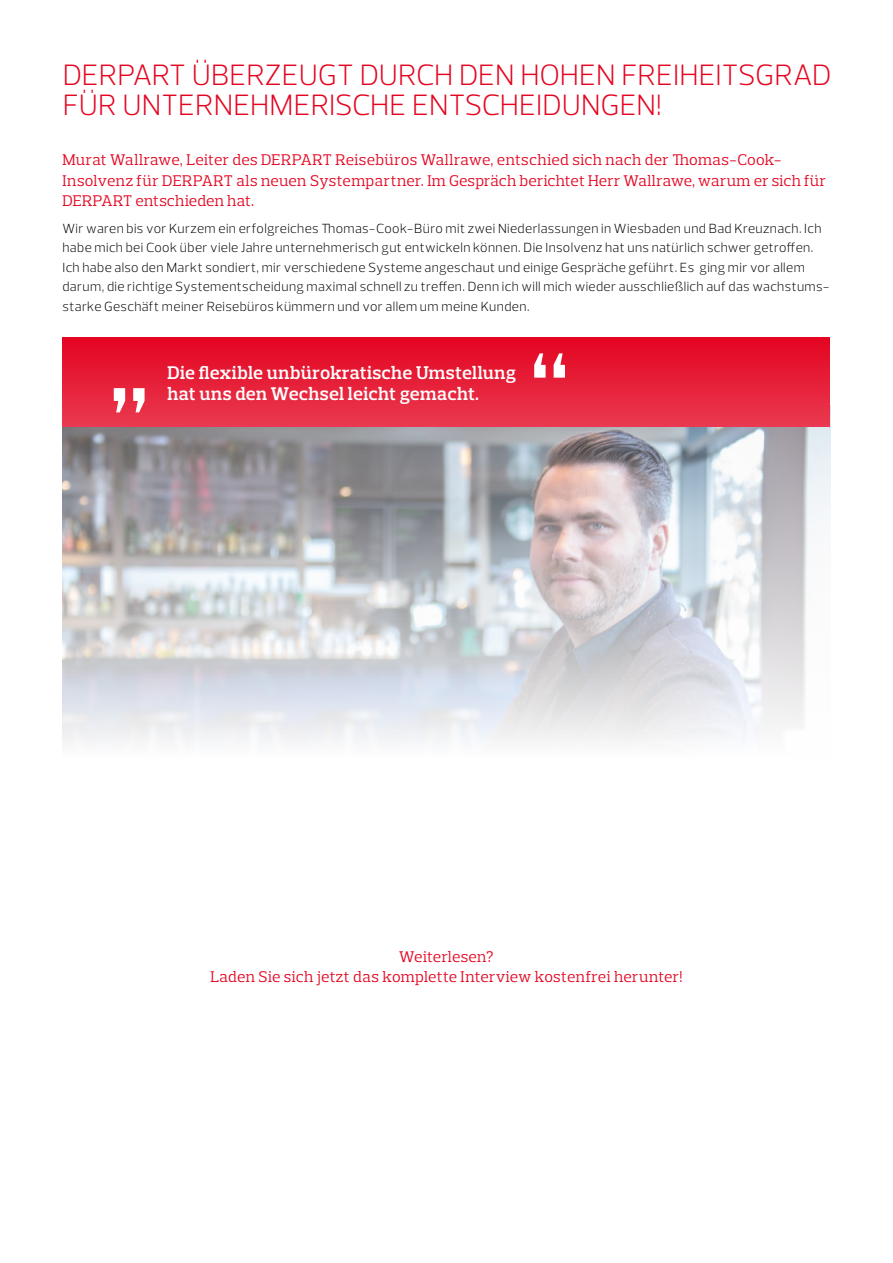
<style>
.page{position:relative;width:893px;height:1263px;background:#fff}
.page>*{position:absolute;margin:0;border:0;box-sizing:border-box;transform-origin:0 0}
.t1{font:300 30px/30px "Prelo";letter-spacing:.005em;color:#e40521}
.t2{font:600 18.75px/20.7px "Prelo Slab";letter-spacing:.015em;color:#fff}
.t3{font:15.75px/20.4px "Prelo Slab";letter-spacing:.015em;color:#e40521}
.t4{font:300 13.5px/19.5px "Prelo";letter-spacing:.025em;color:#000}
</style>
<div class="page">
<div style="left:63px;top:338px;width:767px;height:89px;background:#e40521"></div>
<svg style="left:62px;top:340px;width:769px;height:402px"></svg>
<h1 class="t1" style="left:63px;top:60px;width:770px">DERPART ÜBERZEUGT DURCH DEN HOHEN FREIHEITSGRAD<br>FÜR UNTERNEHMERISCHE ENTSCHEIDUNGEN!</h1>
<p class="t3" style="left:63px;top:150px;width:765px">Murat Wallrawe, Leiter des DERPART Reisebüros Wallrawe, entschied sich nach der Thomas-Cook-<br>Insolvenz für DERPART als neuen Systempartner. Im Gespräch berichtet Herr Wallrawe, warum er sich für<br>DERPART entschieden hat.</p>
<p class="t4" style="left:63px;top:219px;width:768px">Wir waren bis vor Kurzem ein erfolgreiches Thomas-Cook-Büro mit zwei Niederlassungen in Wiesbaden und Bad Kreuznach. Ich habe mich bei Cook über viele Jahre unternehmerisch gut entwickeln können. Die Insolvenz hat uns natürlich schwer getroffen.<br>Ich habe also den Markt sondiert, mir verschiedene Systeme angeschaut und einige Gespräche geführt. Es ging mir vor allem darum, die richtige Systementscheidung maximal schnell zu treffen. Denn ich will mich wieder ausschließlich auf das wachstums&shy;starke Geschäft meiner Reisebüros kümmern und vor allem um meine Kunden.</p>
<h2 class="t2" style="left:167px;top:362px;width:350px">Die flexible unbürokratische Umstellung hat uns den Wechsel leicht gemacht.</h2>
<p class="t3" style="left:210px;top:946px;width:473px;text-align:center">Weiterlesen?<br>Laden Sie sich jetzt das komplette Interview kostenfrei herunter!</p>
</div>
